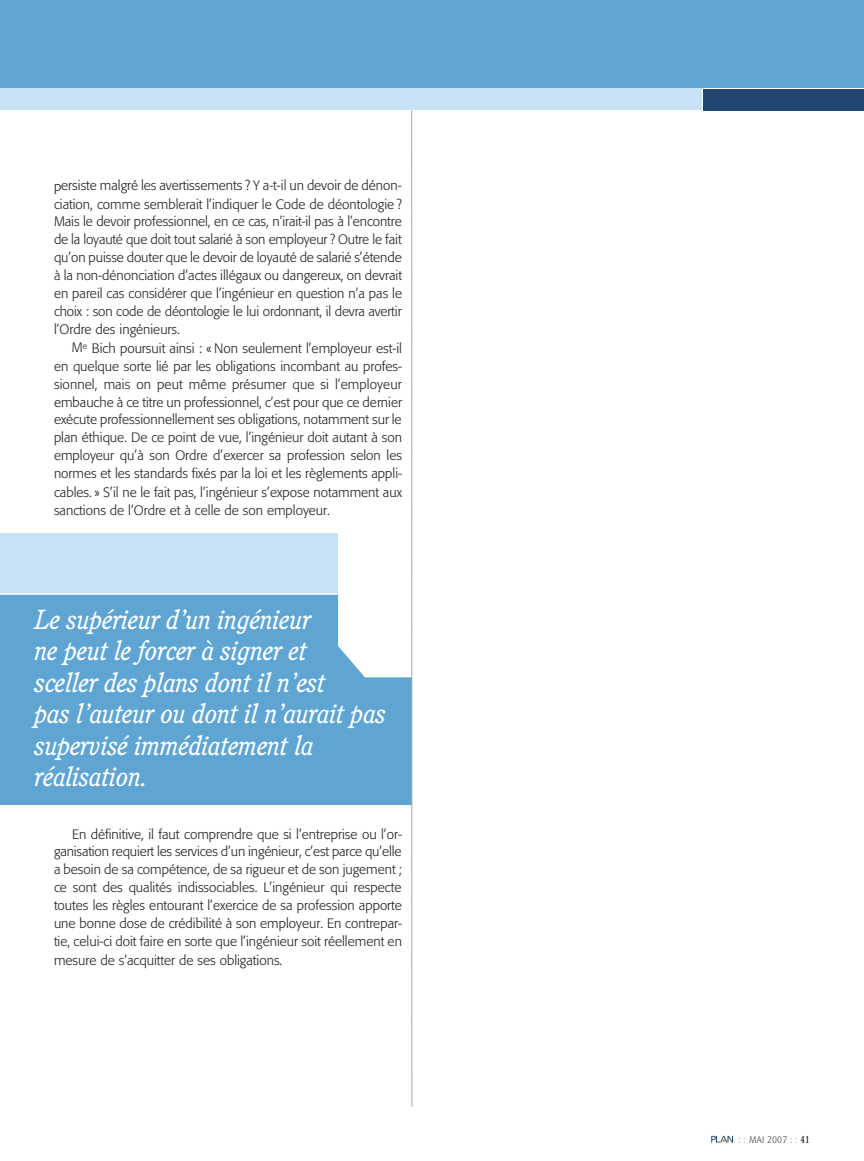
<style>
.page{position:relative;width:864px;height:1161px;background:#fff}
.page>*{position:absolute;margin:0;border:0;box-sizing:border-box;transform-origin:0 0}
.t1{font:italic 27px/31.5px "Cushing";letter-spacing:-.01em;color:#fff}
.t2{font:300 13.5px/18px "Formata";color:#231f20;text-align:justify}
.t3{font:300 9.75px "Dax";letter-spacing:.005em;color:#231f20}
.s1{font-size:13.5px;color:#939598}
.s2{font-family:"Digi Antiqua";font-stretch:condensed;font-size:9.45px}
</style>
<div class="page">
<div style="left:0;top:0;width:864px;height:87px;background:#5fa5d3"></div>
<div style="left:0;top:89px;width:702px;height:21px;background:#c7e2f5"></div>
<div style="left:704px;top:89px;width:160px;height:21px;background:#224872"></div>
<div style="left:0;top:594px;width:412px;height:211px;background:#5fa5d3"></div>
<div style="left:0;top:534px;width:456px;height:60px;background:#c7e2f5"></div>
<div style="left:338px;top:528px;width:118px;height:149px;background:#fff"></div>
<hr style="left:0;top:593px;width:461px;height:2px;background:#fff">
<svg style="left:711px;top:1136px;width:22px;height:7px"></svg>
<hr style="left:411px;top:110px;width:1px;height:997px;background:#a8a9ad">
<p class="t2" style="left:54px;top:178px;width:350px">persiste malgré les avertissements ? Y a-t-il un devoir de dénon&shy;ciation, comme semblerait l’indiquer le Code de déontologie ?<br>Mais le devoir professionnel, en ce cas, n’irait-il pas à l’encontre de la loyauté que doit tout salarié à son employeur ? Outre le fait qu’on puisse douter que le devoir de loyauté de salarié s’étende à la non-dénonciation d’actes illégaux ou dangereux, on devrait en pareil cas considérer que l’ingénieur en question n’a pas le choix : son code de déontologie le lui ordonnant, il devra avertir l’Ordre des ingénieurs.</p>
<p class="t2" style="left:54px;top:340px;width:350px;text-indent:18px">M<sup>e</sup> Bich poursuit ainsi : « Non seulement l’employeur est-il en quelque sorte lié par les obligations incombant au profes&shy;sionnel, mais on peut même présumer que si l’employeur embauche à ce titre un professionnel, c’est pour que ce dernier exécute professionnellement ses obligations, notamment sur le plan éthique. De ce point de vue, l’ingénieur doit autant à son employeur qu’à son Ordre d’exercer sa profession selon les normes et les standards fixés par la loi et les règlements appli&shy;cables. » S’il ne le fait pas, l’ingénieur s’expose notamment aux sanctions de l’Ordre et à celle de son employeur.</p>
<h1 class="t1" style="left:35px;top:606px;width:353px">Le supérieur d’un ingénieur<br>ne peut le forcer à signer et<br>sceller des plans dont il n’est<br>pas l’auteur ou dont il n’aurait pas supervisé immédiatement la réalisation.</h1>
<p class="t2" style="left:54px;top:826px;width:350px;text-indent:18px">En définitive, il faut comprendre que si l’entreprise ou l’or&shy;ganisation requiert les services d’un ingénieur, c’est parce qu’elle a besoin de sa compétence, de sa rigueur et de son jugement ; ce sont des qualités indissociables. L’ingénieur qui respecte toutes les règles entourant l’exercice de sa profession apporte une bonne dose de crédibilité à son employeur. En contrepar&shy;tie, celui-ci doit faire en sorte que l’ingénieur soit réellement en mesure de s’acquitter de ses obligations.</p>
<p class="t3" style="left:738px;top:1136px;width:73px"><span class="s1">::</span> MAI 2007 <span class="s1">::</span> <span class="s2">41</span></p>
</div>
